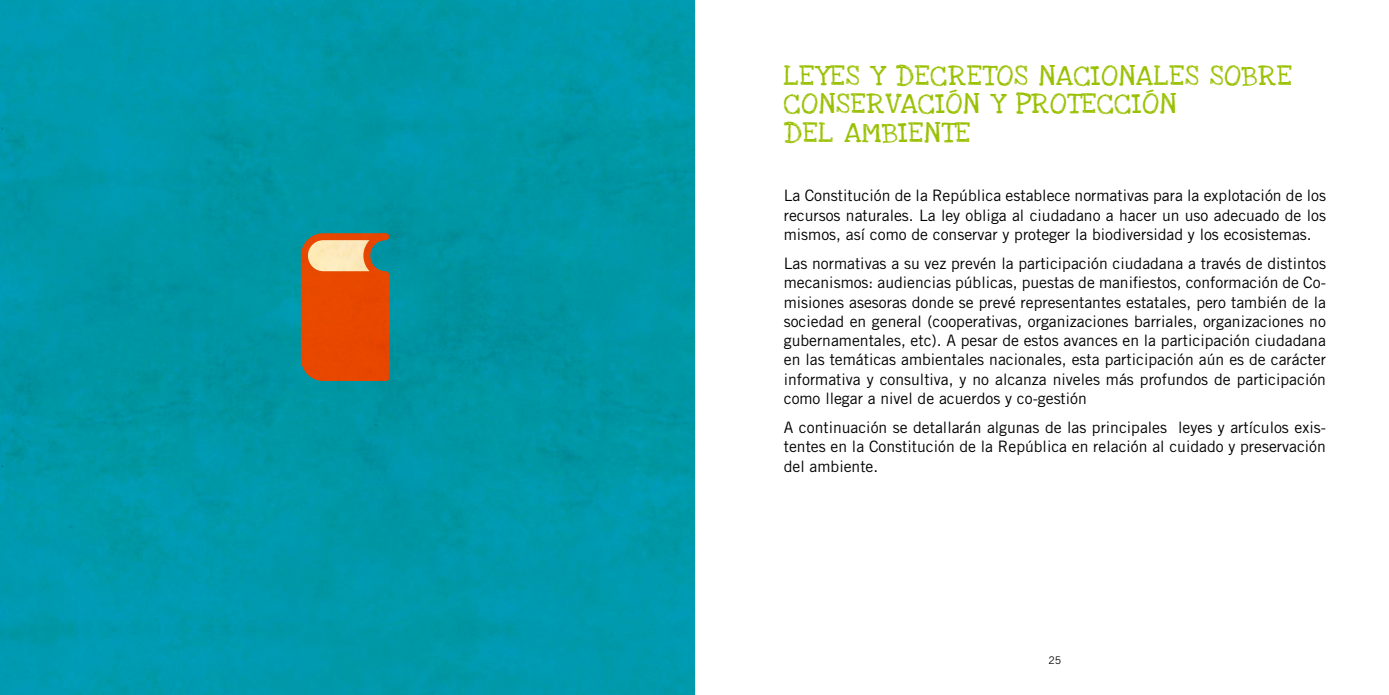
<style>
.page{position:relative;width:1389px;height:695px;background:#fff}
.page>*{position:absolute;margin:0;border:0;box-sizing:border-box;transform-origin:0 0}
.t1{font:21px/28.9px "Love Ya Like A Sister";letter-spacing:.05em;color:#98c000}
.t2{font:15.75px/19.2px "Trade Gothic LT Std";color:#000;text-align:justify}
.t3{font:10.5px "Trade Gothic LT Std";color:#000}
</style>
<div class="page">
<img style="left:0;top:0;width:696px;height:694px">
<h1 class="t1" style="left:784px;top:61px;width:510px">LEYES Y DECRETOS NACIONALES SOBRE<br>CONSERVACIÓN Y PROTECCIÓN<br>DEL AMBIENTE</h1>
<p class="t2" style="left:784px;top:186px;width:544px">La Constitución de la República establece normativas para la explotación de los recursos naturales. La ley obliga al ciudadano a hacer un uso adecuado de los mismos, así como de conservar y proteger la biodiversidad y los ecosistemas.</p>
<p class="t2" style="left:784px;top:253px;width:544px">Las normativas a su vez prevén la participación ciudadana a través de distintos mecanismos: audiencias públicas, puestas de manifiestos, conformación de Co&shy;misiones asesoras donde se prevé representantes estatales, pero también de la sociedad en general (cooperativas, organizaciones barriales, organizaciones no gubernamentales, etc). A pesar de estos avances en la participación ciudadana en las temáticas ambientales nacionales, esta participación aún es de carácter informativa y consultiva, y no alcanza niveles más profundos de participación como llegar a nivel de acuerdos y co-gestión</p>
<p class="t2" style="left:784px;top:417px;width:544px">A continuación se detallarán algunas de las principales leyes y artículos exis&shy;tentes en la Constitución de la República en relación al cuidado y preservación del ambiente.</p>
<p class="t3" style="left:1048px;top:653px;width:14px">25</p>
</div>
